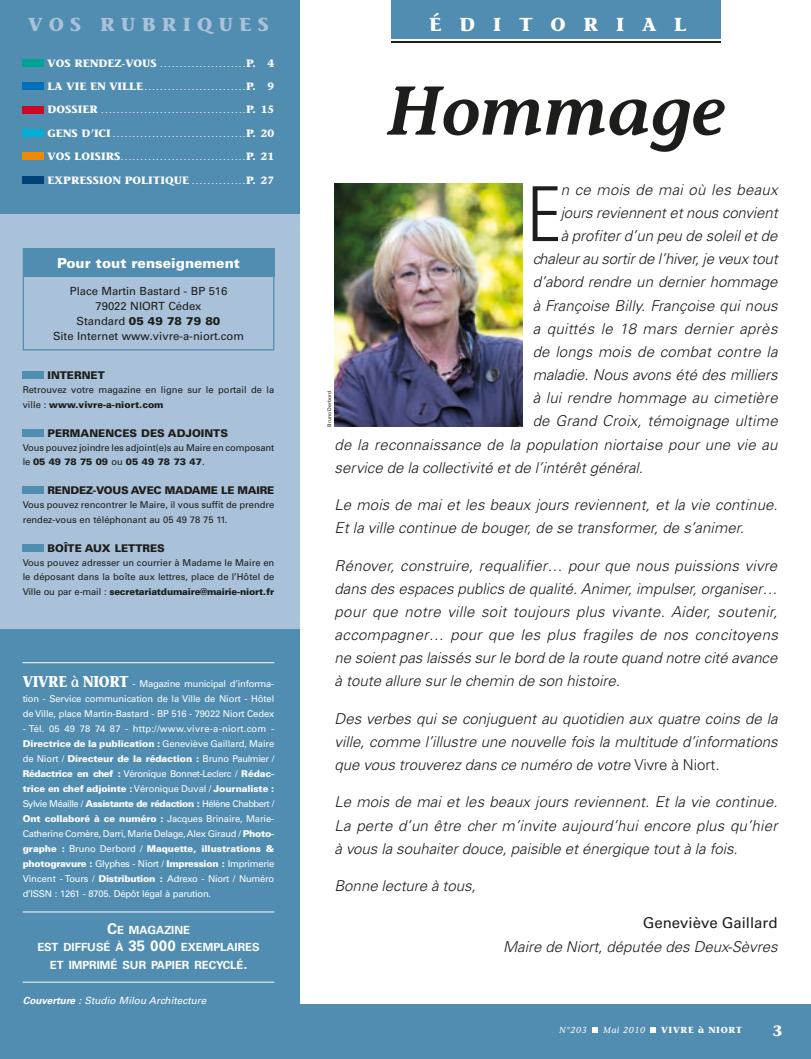
<style>
.page{position:relative;width:811px;height:1059px;background:#fff}
.page>*{position:absolute;margin:0;border:0;box-sizing:border-box;transform-origin:0 0}
.t1{font:300 condensed 75.88px "Univers";color:#1d1d1b}
.t2{font:italic 600 68.75px "Stone Informal";color:#1d1d1b}
.t3{font:700 18.75px "Stone Informal";letter-spacing:.325em;color:#a9c2d9}
.t4{font:700 18.75px "Stone Informal";letter-spacing:.95em;color:#fff}
.t5{font:italic 300 15px/23.1px "Univers";color:#1d1d1b;text-align:justify}
.t6{font:italic 300 15px "Univers";letter-spacing:.025em;color:#1d1d1b}
.t7{font:15px "Univers";color:#1d1d1b}
.t8{font:700 15px "Stone Informal";color:#fff}
.t9{font:900 13.75px "Univers";color:#fff}
.t10{font:11.25px/15px "Univers";color:#1d1d1b;text-align:center}
.t11{font:700 11.25px/17.5px "Univers";color:#fff;text-align:center}
.t12{font:700 10.62px "Stone Informal";color:#fff}
.t13{font:900 10.62px "Univers";color:#1d1d1b}
.t14{font:900 10.62px "Univers";letter-spacing:-.02em;color:#1d1d1b}
.t15{font:italic 10px "Univers";color:#fff}
.t16{font:9.38px/15px "Univers";letter-spacing:-.025em;color:#fff;text-align:justify}
.t17{font:9.38px/14.4px "Univers";color:#1d1d1b}
.t18{font:italic 8.75px "Stone Informal";letter-spacing:.075em;color:#fff}
.t19{font:700 8.75px "Stone Informal";letter-spacing:.075em;color:#fff}
.t20{font:700 6.25px "Stone Informal";color:#fff}
.t21{font:5px "Univers";color:#1d1d1b}
.s1{font-size:10.62px}
.s2{font-size:6.25px}
.s3{font-style:normal}
.s4{font-weight:900}
.s5{font-family:"Stone Informal";font-weight:700;font-size:15.62px}
.s6{font-family:"Stone Informal";font-weight:600;font-size:15px}
.s7{font-size:15px}
.s8{font-weight:700}
</style>
<div class="page">
<div style="left:0;top:1004px;width:811px;height:55px;background:#518db1"></div>
<div style="left:391px;top:0;width:330px;height:39px;background:#518db1"></div>
<hr style="left:391px;top:41px;width:330px;height:2px;background:#1d1d1b">
<div style="left:0;top:214px;width:299px;height:420px;background:#a9c2d9"></div>
<div style="left:0;top:0;width:299px;height:214px;background:#518db1"></div>
<div style="left:23px;top:59px;width:21px;height:8px;background:#00a496"></div>
<div style="left:23px;top:82px;width:21px;height:8px;background:#0070ba"></div>
<div style="left:23px;top:105px;width:21px;height:8px;background:#ca0a28"></div>
<div style="left:23px;top:129px;width:21px;height:8px;background:#00afd3"></div>
<div style="left:23px;top:152px;width:21px;height:8px;background:#f18800"></div>
<div style="left:23px;top:176px;width:21px;height:8px;background:#004177"></div>
<div style="left:23px;top:371px;width:21px;height:8px;background:#518db1"></div>
<div style="left:23px;top:429px;width:21px;height:7px;background:#518db1"></div>
<div style="left:23px;top:486px;width:21px;height:8px;background:#518db1"></div>
<div style="left:23px;top:544px;width:21px;height:7px;background:#518db1"></div>
<div style="left:23px;top:248px;width:251px;height:102px;border:1px solid #518db1"></div>
<div style="left:23px;top:248px;width:251px;height:29px;background:#518db1"></div>
<div style="left:0;top:629px;width:299px;height:430px;background:#518db1"></div>
<hr style="left:23px;top:982px;width:251px;height:1px;background:#fff">
<hr style="left:23px;top:662px;width:251px;height:1px;background:#fff">
<hr style="left:23px;top:911px;width:251px;height:1px;background:#fff">
<img style="left:335px;top:184px;width:187px;height:243px">
<svg style="left:592px;top:1027px;width:6px;height:5px"></svg>
<svg style="left:650px;top:1027px;width:6px;height:5px"></svg>
<p class="t3" style="left:28px;top:12px;width:242px">V OS RUBRIQUES</p>
<p class="t4" style="left:429px;top:12px;width:259px">ÉDITORIAL</p>
<p class="t20" style="left:48px;top:61px;width:228px"><span class="s1">VOS RENDEZ-VOUS</span> ..................... <span class="s1">P. 4</span></p>
<p class="t20" style="left:48px;top:84px;width:208px"><span class="s1">LA VIE EN VILLE</span> . . . . . . . . . . . . . . . . . . . . . . . . . <span class="s1">P.</span></p>
<p class="t12" style="left:268px;top:80px;width:8px">9</p>
<p class="t12" style="left:48px;top:103px;width:9px">DOSSIER</p>
<p class="t20" style="left:101px;top:107px;width:174px">.................................... <span class="s1">P. 15</span></p>
<p class="t12" style="left:48px;top:127px;width:17px">GENS</p>
<p class="t20" style="left:82px;top:131px;width:194px"><span class="s1">D’ICI</span> ................................. <span class="s1">P. 20</span></p>
<p class="t20" style="left:48px;top:154px;width:228px"><span class="s1">VOS LOISIRS</span> . . . . . . . . . . . . . . . . . . . . . . . . . . . . . . . <span class="s1">P. 21</span></p>
<p class="t12" style="left:48px;top:173px;width:228px">EXPRESSION POLITIQUE <span class="s2">. . . . . . . . . . . . .</span> P. 27</p>
<h2 class="t2" style="left:388px;top:69px;width:339px">Hommage</h2>
<h1 class="t1" style="left:527px;top:169px;width:35px">E</h1>
<p class="t5" style="left:561px;top:178px;width:218px">n ce mois de mai où les beaux</p>
<p class="t5" style="left:561px;top:201px;width:218px">jours reviennent et nous convient</p>
<p class="t5" style="left:561px;top:224px;width:218px">à profiter d’un peu de soleil et de</p>
<p class="t5" style="left:533px;top:247px;width:246px">chaleur au sortir de l’hiver, je veux tout</p>
<p class="t5" style="left:533px;top:270px;width:246px">d’abord rendre un dernier hommage</p>
<p class="t5" style="left:533px;top:294px;width:246px">à Françoise Billy. Françoise qui nous</p>
<p class="t6" style="left:533px;top:319px;width:246px">a quittés le 18 mars dernier après</p>
<p class="t5" style="left:533px;top:340px;width:246px">de longs mois de combat contre la</p>
<p class="t5" style="left:533px;top:363px;width:246px">maladie. Nous avons été des milliers</p>
<p class="t5" style="left:533px;top:386px;width:247px">à lui rendre hommage au cimetière</p>
<p class="t5" style="left:533px;top:409px;width:246px">de Grand Croix, témoignage ultime</p>
<p class="t5" style="left:335px;top:433px;width:444px">de la reconnaissance de la population niortaise pour une vie au</p>
<p class="t5" style="left:335px;top:456px;width:310px">service de la collectivité et de l’intérêt général.</p>
<p class="t5" style="left:335px;top:493px;width:445px">Le mois de mai et les beaux jours reviennent, et la vie continue.<br>Et la ville continue de bouger, de se transformer, de s’animer.</p>
<p class="t5" style="left:335px;top:554px;width:445px">Rénover, construire, requalifier… pour que nous puissions vivre dans des espaces publics de qualité. Animer, impulser, organiser… pour que notre ville soit toujours plus vivante. Aider, soutenir, accompagner… pour que les plus fragiles de nos concitoyens ne soient pas laissés sur le bord de la route quand notre cité avance à toute allure sur le chemin de son histoire.</p>
<p class="t5" style="left:335px;top:707px;width:444px">Des verbes qui se conjuguent au quotidien aux quatre coins de la ville, comme l’illustre une nouvelle fois la multitude d’informations que vous trouverez dans ce numéro de votre <span class="s3">Vivre à Niort</span>.</p>
<p class="t5" style="left:335px;top:790px;width:444px">Le mois de mai et les beaux jours reviennent. Et la vie continue.<br>La perte d’un être cher m’invite aujourd’hui encore plus qu’hier à vous la souhaiter douce, paisible et énergique tout à la fois.</p>
<p class="t5" style="left:335px;top:874px;width:143px">Bonne lecture à tous,</p>
<p class="t7" style="left:643px;top:914px;width:136px">Geneviève Gaillard</p>
<p class="t5" style="left:503px;top:935px;width:276px">Maire de Niort, députée des Deux-Sèvres</p>
<p class="t9" style="left:57px;top:254px;width:184px">Pour tout renseignement</p>
<p class="t10" style="left:53px;top:283px;width:192px">Place Martin Bastard - BP 516<br>79022 NIORT Cédex<br>Standard <span class="s4">05 49 78 79 80<br></span>Site Internet www.vivre-a-niort.com</p>
<p class="t13" style="left:48px;top:368px;width:59px">Internet</p>
<p class="t17" style="left:23px;top:383px;width:253px">Retrouvez votre magazine en ligne sur le portail de la ville : <span class="s4">www.vivre-a-niort.com</span></p>
<p class="t13" style="left:48px;top:426px;width:182px">Permanences des adjoints</p>
<p class="t17" style="left:23px;top:440px;width:253px">Vous pouvez joindre les adjoint(e)s au Maire en composant le <span class="s4">05 49 78 75 09</span> ou <span class="s4">05 49 78 73 47</span>.</p>
<p class="t14" style="left:44px;top:483px;width:232px">Rendez-vous avec Madame le Maire</p>
<p class="t17" style="left:23px;top:498px;width:253px">Vous pouvez rencontrer le Maire, il vous suffit de prendre rendez-vous en téléphonant au 05 49 78 75 11.</p>
<p class="t13" style="left:48px;top:541px;width:119px">Boîte aux lettres</p>
<p class="t17" style="left:23px;top:555px;width:253px;text-align:justify">Vous pouvez adresser un courrier à Madame le Maire en le déposant dans la boîte aux lettres, place de l’Hôtel de Ville ou par e-mail : <span class="s4">secretariatdumaire@mairie-niort.fr</span></p>
<p class="t21" style="left:326px;top:427px;width:37px;rotate:-90deg">Bruno Derbord</p>
<p class="t16" style="left:23px;top:676px;width:253px"><span class="s5">VIVRE</span> <span class="s6">à</span> <span class="s5">NIORT</span> - Magazine municipal d’informa&shy;tion - Service communication de la Ville de Niort - Hôtel de Ville, place Martin-Bastard - BP 516 - 79022 Niort Cedex</p>
<p class="t16" style="left:23px;top:721px;width:253px">- Tél. 05 49 78 74 87 - http://www.vivre-a-niort.com - <span class="s4">Directrice de la publication :</span> Geneviève Gaillard, Maire de Niort / <span class="s4">Directeur de la rédaction :</span> Bruno Paulmier / <span class="s4">Rédactrice en chef :</span> Véronique Bonnet-Leclerc / <span class="s4">Rédac&shy;trice en chef adjointe :</span> Véronique Duval / <span class="s4">Journaliste :<br></span>Sylvie Méaille / <span class="s4">Assistante de rédaction :</span> Hélène Chabbert / <span class="s4">Ont collaboré à ce numéro :</span> Jacques Brinaire, Marie-Catherine Comère, Darri, Marie Delage, Alex Giraud / <span class="s4">Photo&shy;graphe :</span> Bruno Derbord / <span class="s4">Maquette, illustrations &amp; photogravure :</span> Glyphes - Niort / <span class="s4">Impression :</span> Imprimerie Vincent - tours / <span class="s4">Distribution :</span> Adrexo - Niort / Numéro d’ISSN : 1261 - 8705. Dépôt légal à parution.</p>
<p class="t11" style="left:37px;top:921px;width:224px"><span class="s7">C</span>E MAGAZINE<br>EST DIFFUSÉ À <span class="s7">35 000</span> EXEMPLAIRES<br>ET IMPRIMÉ SUR PAPIER RECYCLÉ<span class="s7">.</span></p>
<p class="t15" style="left:23px;top:995px;width:185px"><span class="s8">Couverture :</span> Studio Milou Architecture</p>
<p class="t18" style="left:559px;top:1024px;width:29px">N°203</p>
<p class="t18" style="left:603px;top:1024px;width:44px">Mai 2010</p>
<p class="t19" style="left:661px;top:1024px;width:83px">VIVRE À NIORT</p>
<p class="t8" style="left:773px;top:1021px;width:11px">3</p>
</div>
